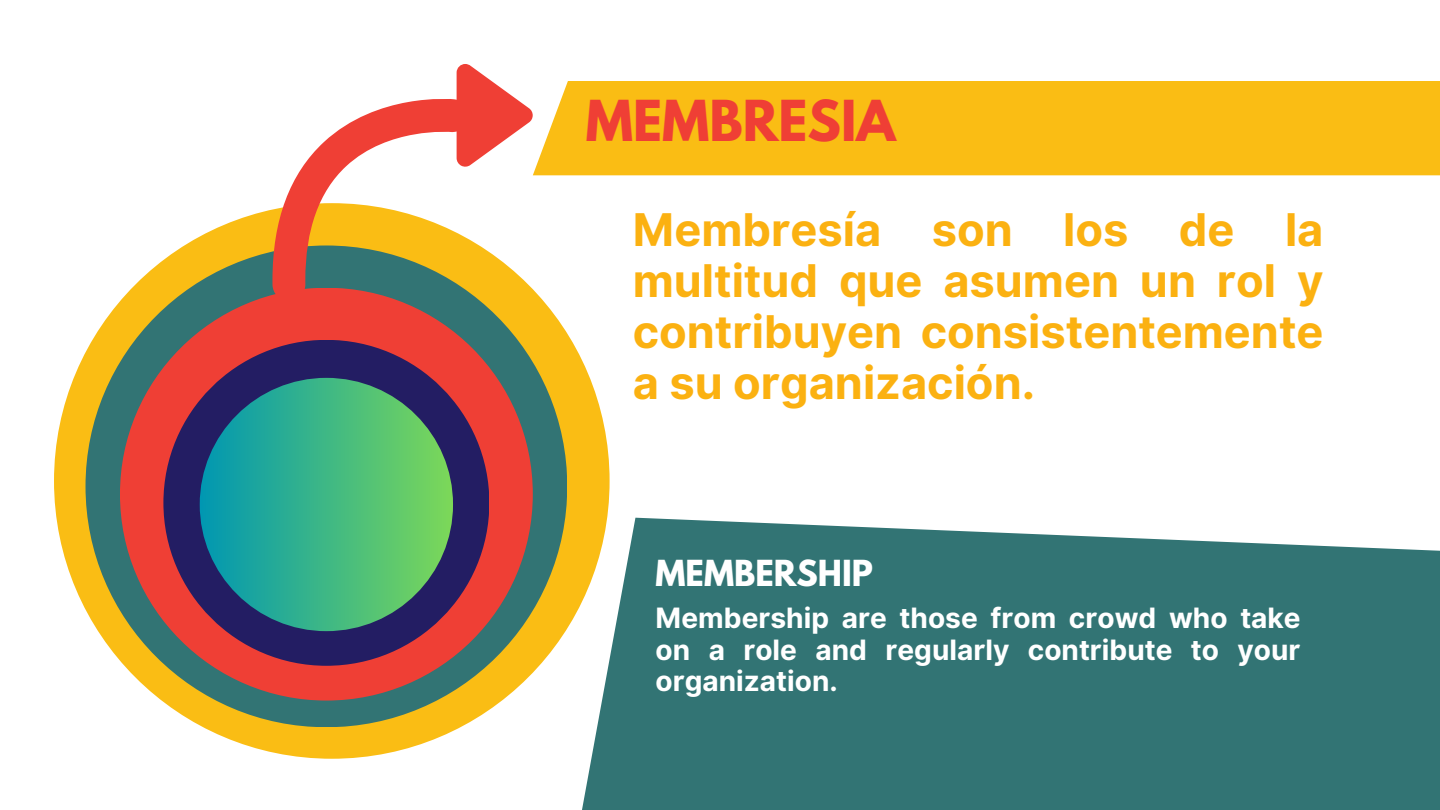
<style>
.page{position:relative;width:1440px;height:810px;background:#fff}
.page>*{position:absolute;margin:0;border:0;box-sizing:border-box;transform-origin:0 0}
.t1{font:700 50px "League Spartan";color:#ef3f35}
.t2{font:700 45.1px/51px "Inter";color:#fbb111;text-align:justify}
.t3{font:700 31.8px "League Spartan";color:#fff}
.t4{font:700 28.1px/31.5px "Inter";color:#fff;text-align:justify}
</style>
<div class="page">
<svg style="left:562px;top:517px;width:878px;height:293px;background:#458181"></svg>
<div style="left:54px;top:203px;width:556px;height:556px;background:#fabd14;border-radius:50%"></div>
<div style="left:86px;top:245px;width:481px;height:482px;background:#327474;border-radius:50%"></div>
<div style="left:120px;top:288px;width:413px;height:413px;background:#ef3f35;border-radius:50%"></div>
<svg style="left:273px;top:64px;width:260px;height:237px"></svg>
<div style="left:163px;top:340px;width:326px;height:326px;background:#231d63;border-radius:50%"></div>
<div style="left:200px;top:378px;width:253px;height:253px;background:linear-gradient(to right,#0097b2,#7cd858);border-radius:50%"></div>
<div style="left:533px;top:81px;width:907px;height:94px;background:#fabd14"></div>
<p class="t1" style="left:586px;top:96px;width:311px">MEMBRESIA</p>
<h1 class="t2" style="left:633px;top:204px;width:692px">Membresía son los de la multitud que asumen un rol y contribuyen consistentemente a su organización.</h1>
<p class="t3" style="left:656px;top:557px;width:219px">MEMBERSHIP</p>
<h2 class="t4" style="left:656px;top:602px;width:647px">Membership are those from crowd who take on a role and regularly contribute to your organization.</h2>
</div>
